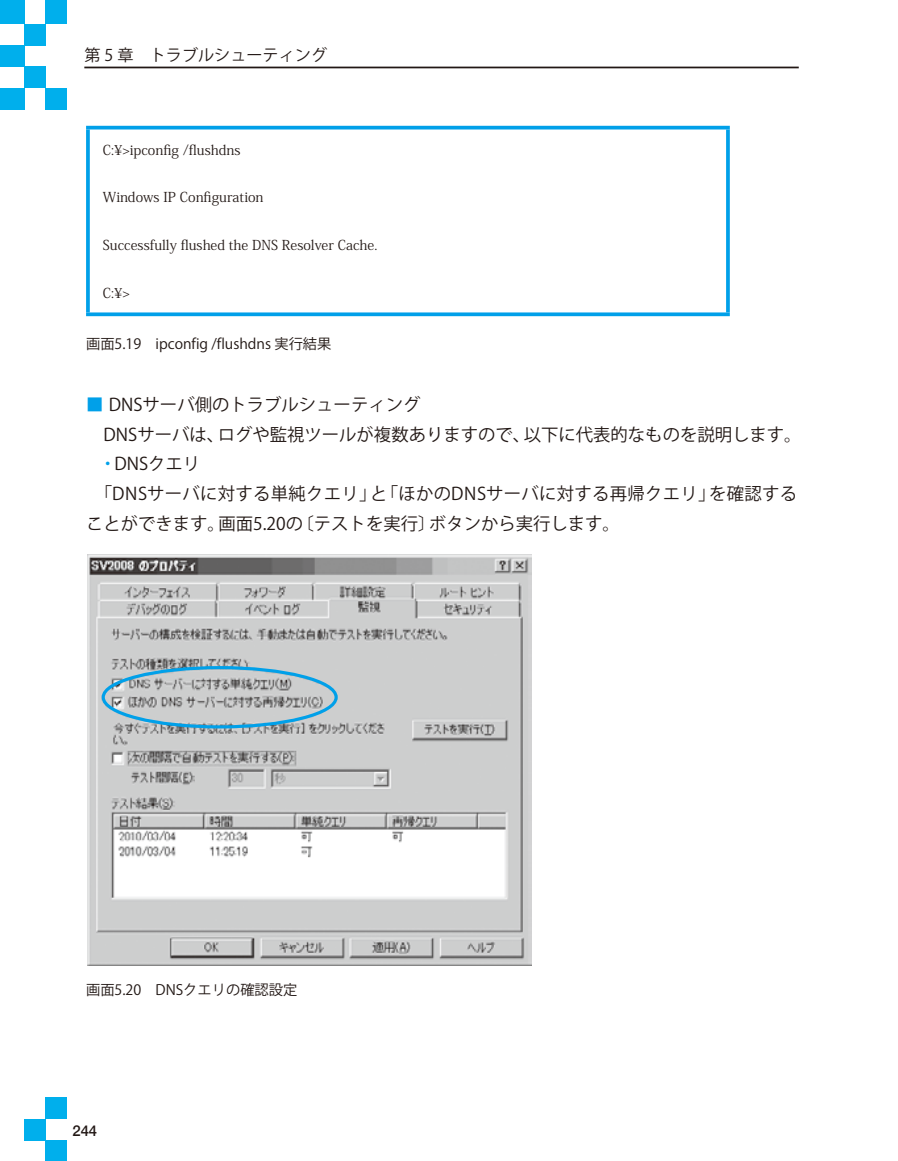
<style>
.page{position:relative;width:898px;height:1161px;background:#fff}
.page>*{position:absolute;margin:0;border:0;box-sizing:border-box;transform-origin:0 0}
.t1{font:17.32px "Koz Go Pr 6 N";color:#221815}
.t2{font:16.1px "Koz Go Pr 6 N";color:#221815}
.t3{font:500 14.88px "Helvetica Neue";color:#221815}
.t4{font:14.17px "Koz Go Pr 6 N";color:#221815}
.t5{font:13.65px "Koz Min Pro";color:#221815}
.s1{color:#00a0e9}
</style>
<div class="page">
<div style="left:46px;top:1097px;width:21px;height:22px;background:#00afec"></div>
<div style="left:24px;top:1119px;width:22px;height:21px;background:#00afec"></div>
<div style="left:45px;top:1140px;width:22px;height:21px;background:#00afec"></div>
<div style="left:0;top:0;width:25px;height:24px;background:#00afec"></div>
<div style="left:46px;top:0;width:21px;height:24px;background:#00afec"></div>
<div style="left:24px;top:24px;width:22px;height:21px;background:#00afec"></div>
<div style="left:0;top:45px;width:24px;height:22px;background:#00afec"></div>
<div style="left:24px;top:67px;width:21px;height:21px;background:#00afec"></div>
<div style="left:46px;top:88px;width:21px;height:22px;background:#00afec"></div>
<div style="left:0;top:88px;width:24px;height:21px;background:#00afec"></div>
<hr style="left:84px;top:67px;width:715px;height:1px;background:#221815">
<hr style="left:86px;top:126px;width:644px;height:3px;background:#00a0e9">
<svg style="left:86px;top:129px;width:4px;height:183px"></svg>
<svg style="left:726px;top:129px;width:4px;height:183px"></svg>
<svg style="left:86px;top:312px;width:644px;height:4px;background:#1daaeb"></svg>
<img style="left:88px;top:554px;width:443px;height:411px">
<div style="left:102px;top:666px;width:236px;height:62px;border:3px solid #00a0e9;border-radius:50%"></div>
<p class="t2" style="left:84px;top:46px;width:244px">第 5 章　トラブルシューティング</p>
<p class="t5" style="left:103px;top:140px;width:139px">C:¥&gt;ipconfig /flushdns</p>
<p class="t5" style="left:103px;top:188px;width:162px">Windows IP Configuration</p>
<p class="t5" style="left:103px;top:235px;width:276px">Successfully flushed the DNS Resolver Cache.</p>
<p class="t5" style="left:103px;top:283px;width:28px">C:¥&gt;</p>
<p class="t4" style="left:86px;top:335px;width:247px">画面5.19　ipconfig /flushdns 実行結果</p>
<p class="t1" style="left:86px;top:395px;width:336px"><span class="s1">■</span> DNSサーバ側のトラブルシューティング</p>
<p class="t1" style="left:104px;top:424px;width:699px">DNSサーバは、ログや監視ツールが複数ありますので、以下に代表的なものを説明します。</p>
<p class="t1" style="left:99px;top:454px;width:103px"><span class="s1">・</span>DNSクエリ</p>
<p class="t1" style="left:95px;top:484px;width:704px">「DNSサーバに対する単純クエリ」と「ほかのDNSサーバに対する再帰クエリ」を確認する</p>
<p class="t1" style="left:86px;top:514px;width:535px">ことができます。画面5.20の〔テストを実行〕ボタンから実行します。</p>
<p class="t4" style="left:86px;top:981px;width:213px">画面5.20　DNSクエリの確認設定</p>
<p class="t3" style="left:72px;top:1118px;width:26px">244</p>
</div>
